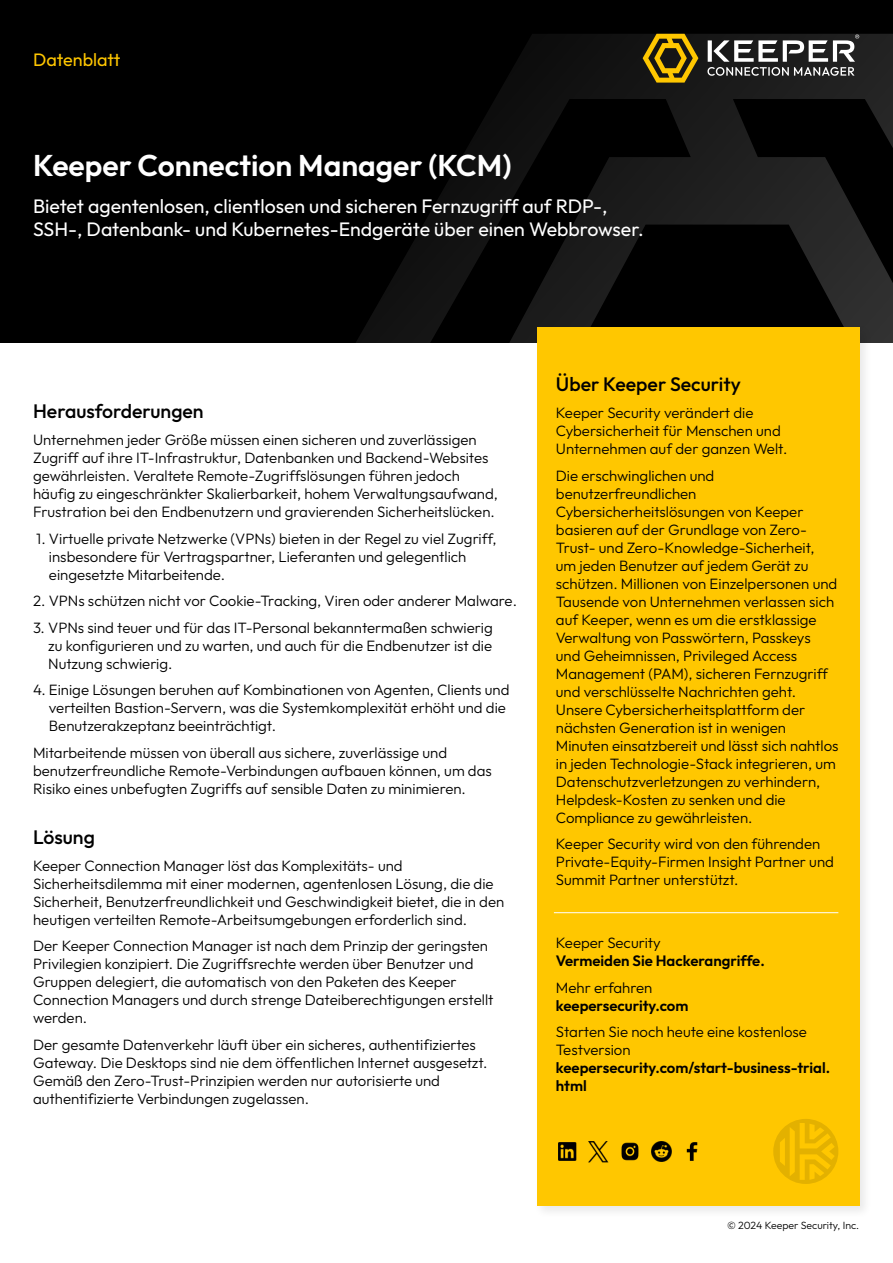
<style>
.page{position:relative;width:893px;height:1263px;background:#fff}
.page>*{position:absolute;margin:0;border:0;box-sizing:border-box;transform-origin:0 0}
.t1{font:600 30px "Outfit KS";color:#fff}
.t2{font:19.5px/23.4px "Outfit KS";color:#fff}
.t3{font:500 19.5px "Outfit KS";color:#000}
.t4{font:18px "Outfit KS";color:#ffc700}
.t5{font:300 15px/18px "Outfit KS";color:#000}
.t6{font:600 15px/18px "Outfit KS";color:#000}
.t7{font:300 10.5px "Outfit KS";color:#000}
</style>
<div class="page">
<div style="left:0;top:0;width:893px;height:342px;background:#000"></div>
<svg style="left:356px;top:34px;width:537px;height:308px"></svg>
<div style="left:533px;top:324px;width:339px;height:895px;background:#000;opacity:.09"></div>
<div style="left:537px;top:328px;width:322px;height:878px;background:#ffc700"></div>
<hr style="left:554px;top:912px;width:284px;height:1px;background:#fff">
<svg style="left:643px;top:34px;width:55px;height:49px;background:#7c630b"></svg>
<svg style="left:707px;top:34px;width:152px;height:42px;background:#5e5e5e"></svg>
<svg style="left:773px;top:1119px;width:65px;height:65px"></svg>
<img style="left:558px;top:1141px;width:81px;height:22px">
<img style="left:651px;top:1141px;width:21px;height:21px">
<img style="left:686px;top:1142px;width:12px;height:19px">
<p class="t4" style="left:33px;top:49px;width:89px">Datenblatt</p>
<h1 class="t1" style="left:33px;top:147px;width:480px">Keeper Connection Manager (KCM)</h1>
<h2 class="t2" style="left:33px;top:194px;width:612px">Bietet agentenlosen, clientlosen und sicheren Fernzugriff auf RDP-,<br>SSH-, Datenbank- und Kubernetes-Endgeräte über einen Webbrowser.</h2>
<h2 class="t3" style="left:33px;top:399px;width:172px">Herausforderungen</h2>
<p class="t5" style="left:33px;top:430px;width:466px">Unternehmen jeder Größe müssen einen sicheren und zuverlässigen Zugriff auf ihre IT-Infrastruktur, Datenbanken und Backend-Websites gewährleisten. Veraltete Remote-Zugriffslösungen führen jedoch häufig zu eingeschränkter Skalierbarkeit, hohem Verwaltungsaufwand, Frustration bei den Endbenutzern und gravierenden Sicherheitslücken.</p>
<p class="t5" style="left:49px;top:529px;width:449px;text-indent:-13px">1. Virtuelle private Netzwerke (VPNs) bieten in der Regel zu viel Zugriff, insbesondere für Vertragspartner, Lieferanten und gelegentlich eingesetzte Mitarbeitende.</p>
<p class="t5" style="left:33px;top:591px;width:485px">2. VPNs schützen nicht vor Cookie-Tracking, Viren oder anderer Malware.</p>
<p class="t5" style="left:48px;top:618px;width:446px;text-align:justify;text-indent:-15px">3. VPNs sind teuer und für das IT-Personal bekanntermaßen schwierig zu konfigurieren und zu warten, und auch für die Endbenutzer ist die Nutzung schwierig.</p>
<p class="t5" style="left:49px;top:681px;width:462px;text-indent:-16px">4. Einige Lösungen beruhen auf Kombinationen von Agenten, Clients und verteilten Bastion-Servern, was die Systemkomplexität erhöht und die<br>Benutzerakzeptanz beeinträchtigt.</p>
<p class="t5" style="left:33px;top:743px;width:460px">Mitarbeitende müssen von überall aus sichere, zuverlässige und benutzerfreundliche Remote-Verbindungen aufbauen können, um das<br>Risiko eines unbefugten Zugriffs auf sensible Daten zu minimieren.</p>
<h2 class="t3" style="left:33px;top:825px;width:63px">Lösung</h2>
<p class="t5" style="left:33px;top:856px;width:473px">Keeper Connection Manager löst das Komplexitäts- und Sicherheitsdilemma mit einer modernen, agentenlosen Lösung, die die Sicherheit, Benutzerfreundlichkeit und Geschwindigkeit bietet, die in den heutigen verteilten Remote-Arbeitsumgebungen erforderlich sind.</p>
<p class="t5" style="left:33px;top:937px;width:462px">Der Keeper Connection Manager ist nach dem Prinzip der geringsten Privilegien konzipiert. Die Zugriffsrechte werden über Benutzer und Gruppen delegiert, die automatisch von den Paketen des Keeper Connection Managers und durch strenge Dateiberechtigungen erstellt werden.</p>
<p class="t5" style="left:33px;top:1035px;width:456px">Der gesamte Datenverkehr läuft über ein sicheres, authentifiziertes Gateway. Die Desktops sind nie dem öffentlichen Internet ausgesetzt.<br>Gemäß den Zero-Trust-Prinzipien werden nur autorisierte und authentifizierte Verbindungen zugelassen.</p>
<h2 class="t3" style="left:556px;top:372px;width:186px">Über Keeper Security</h2>
<p class="t5" style="left:556px;top:403px;width:233px">Keeper Security verändert die<br>Cybersicherheit für Menschen und<br>Unternehmen auf der ganzen Welt.</p>
<p class="t5" style="left:556px;top:466px;width:284px">Die erschwinglichen und benutzerfreundlichen Cybersicherheitslösungen von Keeper basieren auf der Grundlage von Zero-Trust- und Zero-Knowledge-Sicherheit, um jeden Benutzer auf jedem Gerät zu schützen. Millionen von Einzelpersonen und Tausende von Unternehmen verlassen sich auf Keeper, wenn es um die erstklassige Verwaltung von Passwörtern, Passkeys und Geheimnissen, Privileged Access Management (PAM), sicheren Fernzugriff und verschlüsselte Nachrichten geht.<br>Unsere Cybersicherheitsplattform der nächsten Generation ist in wenigen Minuten einsatzbereit und lässt sich nahtlos in jeden Technologie-Stack integrieren, um Datenschutzverletzungen zu verhindern, Helpdesk-Kosten zu senken und die Compliance zu gewährleisten.</p>
<p class="t5" style="left:556px;top:834px;width:280px">Keeper Security wird von den führenden<br>Private-Equity-Firmen Insight Partner und<br>Summit Partner unterstützt.</p>
<p class="t5" style="left:556px;top:933px;width:106px">Keeper Security</p>
<p class="t6" style="left:556px;top:951px;width:210px">Vermeiden Sie Hackerangriffe.</p>
<p class="t5" style="left:556px;top:978px;width:98px">Mehr erfahren</p>
<p class="t6" style="left:556px;top:996px;width:134px">keepersecurity.com</p>
<p class="t5" style="left:556px;top:1022px;width:253px">Starten Sie noch heute eine kostenlose<br>Testversion</p>
<p class="t6" style="left:556px;top:1058px;width:276px">keepersecurity.com/start-business-trial. html</p>
<p class="t7" style="left:727px;top:1219px;width:134px">© 2024 Keeper Security, Inc.</p>
</div>
